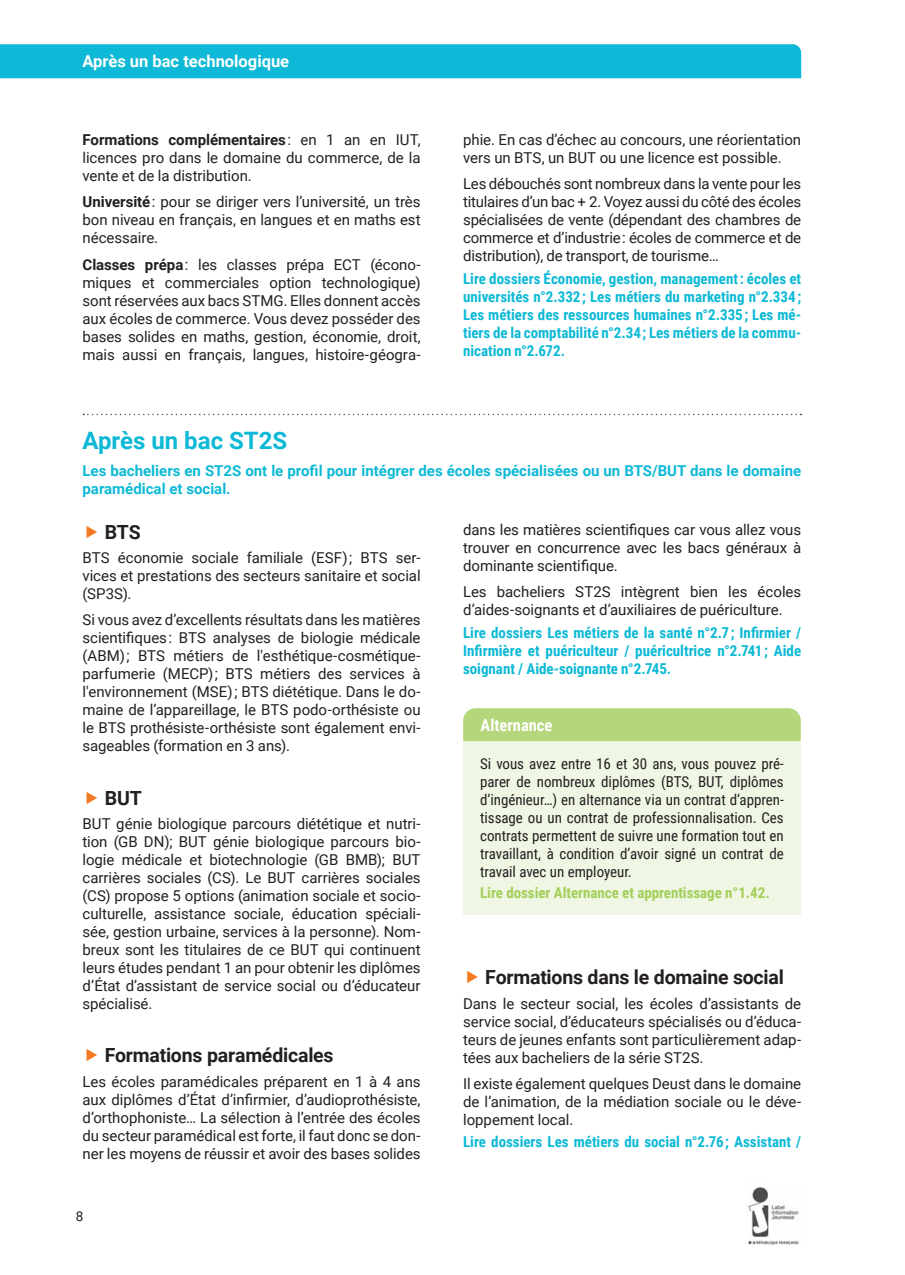
<style>
.page{position:relative;width:905px;height:1275px;background:#fff}
.page>*{position:absolute;margin:0;border:0;box-sizing:border-box;transform-origin:0 0}
.t1{font:700 24px "Roboto";color:#0db9d6}
.t2{font:700 19.5px "Roboto";letter-spacing:-.01em;color:#231f20}
.t3{font:700 16.5px "Roboto";color:#fff}
.t4{font:700 16.5px "Roboto Condensed";color:#fff}
.t5{font:15px/18px "Roboto";letter-spacing:-.005em;color:#231f20;text-align:justify}
.t6{font:700 15px/18px "Roboto Condensed";color:#0db9d6;text-align:justify}
.t7{font:15px/18px "Roboto Condensed";letter-spacing:-.005em;color:#231f20;text-align:justify}
.t8{font:700 15px/18px "Roboto";color:#0db9d6}
.t9{font:700 15px "Roboto Condensed";letter-spacing:-.005em;color:#a3cf59}
.t10{font:13.5px "Roboto";color:#231f20}
.s1{font-weight:700}
</style>
<div class="page">
<img style="left:747px;top:1187px;width:52px;height:58px">
<div style="left:0;top:44px;width:801px;height:34px;background:#0db9d6"></div>
<svg style="left:83px;top:414px;width:718px;height:1px"></svg>
<div style="left:463px;top:708px;width:338px;height:33px;background:#b5d77b"></div>
<div style="left:463px;top:741px;width:338px;height:173px;background:#eff6e3"></div>
<p class="t3" style="left:83px;top:50px;width:208px">Après un bac technologique</p>
<p class="t5" style="left:83px;top:130px;width:340px"><span class="s1">Formations complémentaires</span> : en 1 an en IUT, licences pro dans le domaine du commerce, de la vente et de la distribution.</p>
<p class="t5" style="left:83px;top:192px;width:340px"><span class="s1">Université</span> : pour se diriger vers l’université, un très bon niveau en français, en langues et en maths est nécessaire.</p>
<p class="t5" style="left:83px;top:255px;width:340px"><span class="s1">Classes prépa</span> : les classes prépa ECT (écono&shy;miques et commerciales option technologique) sont réservées aux bacs STMG. Elles donnent accès aux écoles de commerce. Vous devez posséder des bases solides en maths, gestion, économie, droit, mais aussi en français, langues, histoire-géogra-</p>
<p class="t5" style="left:463px;top:130px;width:339px">phie. En cas d’échec au concours, une réorientation vers un BTS, un BUT ou une licence est possible.</p>
<p class="t5" style="left:463px;top:174px;width:340px">Les débouchés sont nombreux dans la vente pour les titulaires d’un bac + 2. Voyez aussi du côté des écoles spécialisées de vente (dépendant des chambres de commerce et d’industrie : écoles de commerce et de distribution), de transport, de tourisme…</p>
<p class="t6" style="left:463px;top:269px;width:340px">Lire dossiers Économie, gestion, management : écoles et universités n°2.332 ; Les métiers du marketing n°2.334 ; Les métiers des ressources humaines n°2.335 ; Les mé&shy;tiers de la comptabilité n°2.34 ; Les métiers de la commu&shy;nication n°2.672.</p>
<h1 class="t1" style="left:83px;top:424px;width:206px">Après un bac ST2S</h1>
<p class="t8" style="left:83px;top:461px;width:720px">Les bacheliers en ST2S ont le profil pour intégrer des écoles spécialisées ou un BTS/BUT dans le domaine paramédical et social.</p>
<h2 class="t2" style="left:105px;top:518px;width:38px">BTS</h2>
<p class="t5" style="left:83px;top:548px;width:340px">BTS économie sociale familiale (ESF) ; BTS ser&shy;vices et prestations des secteurs sanitaire et social (SP3S) .</p>
<p class="t5" style="left:83px;top:610px;width:340px">Si vous avez d’excellents résultats dans les matières scientifiques : BTS analyses de biologie médicale (ABM) ; BTS métiers de l'esthétique-cosmétique&shy;parfumerie (MECP) ; BTS métiers des services à l'environnement (MSE) ; BTS diététique. Dans le do&shy;maine de l’appareillage, le BTS podo-orthésiste ou le BTS prothésiste-orthésiste sont également envi&shy;sageables (formation en 3 ans).</p>
<h2 class="t2" style="left:105px;top:784px;width:39px">BUT</h2>
<p class="t5" style="left:83px;top:814px;width:340px">BUT génie biologique parcours diététique et nutri&shy;tion (GB DN) ; BUT génie biologique parcours bio&shy;logie médicale et biotechnologie (GB BMB) ; BUT carrières sociales (CS) . Le BUT carrières sociales (CS) propose 5 options (animation sociale et socio&shy;culturelle, assistance sociale, éducation spéciali&shy;sée, gestion urbaine, services à la personne). Nom&shy;breux sont les titulaires de ce BUT qui continuent leurs études pendant 1 an pour obtenir les diplômes d’État d’assistant de service social ou d’éducateur spécialisé.</p>
<h2 class="t2" style="left:105px;top:1041px;width:230px">Formations paramédicales</h2>
<p class="t5" style="left:83px;top:1072px;width:340px">Les écoles paramédicales préparent en 1 à 4 ans aux diplômes d’État d’infirmier, d’audioprothésiste, d’orthophoniste… La sélection à l’entrée des écoles du secteur paramédical est forte, il faut donc se don&shy;ner les moyens de réussir et avoir des bases solides</p>
<p class="t5" style="left:463px;top:520px;width:340px">dans les matières scientifiques car vous allez vous trouver en concurrence avec les bacs généraux à dominante scientifique.</p>
<p class="t5" style="left:463px;top:582px;width:340px">Les bacheliers ST2S intègrent bien les écoles d’aides-soignants et d’auxiliaires de puériculture.</p>
<p class="t6" style="left:463px;top:623px;width:340px">Lire dossiers Les métiers de la santé n°2.7 ; Infirmier / Infirmière et puériculteur / puéricultrice n°2.741 ; Aide soignant / Aide-soignante n°2.745.</p>
<p class="t4" style="left:480px;top:713px;width:73px">Alternance</p>
<p class="t7" style="left:480px;top:754px;width:305px">Si vous avez entre 16 et 30 ans, vous pouvez pré&shy;parer de nombreux diplômes (BTS, BUT, diplômes d’ingénieur…) en alternance via un contrat d’appren&shy;tissage ou un contrat de professionnalisation. Ces contrats permettent de suivre une formation tout en travaillant, à condition d’avoir signé un contrat de travail avec un employeur.</p>
<p class="t9" style="left:480px;top:882px;width:291px">Lire dossier Alternance et apprentissage n°1.42.</p>
<h2 class="t2" style="left:485px;top:963px;width:300px">Formations dans le domaine social</h2>
<p class="t5" style="left:463px;top:994px;width:340px">Dans le secteur social, les écoles d’assistants de service social, d’éducateurs spécialisés ou d’éduca&shy;teurs de jeunes enfants sont particulièrement adap&shy;tées aux bacheliers de la série ST2S.</p>
<p class="t5" style="left:463px;top:1074px;width:340px">Il existe également quelques Deust dans le domaine de l’animation, de la médiation sociale ou le déve&shy;loppement local.</p>
<p class="t6" style="left:463px;top:1132px;width:340px">Lire dossiers Les métiers du social n°2.76 ; Assistant /</p>
<p class="t10" style="left:76px;top:1206px;width:9px">8</p>
</div>
